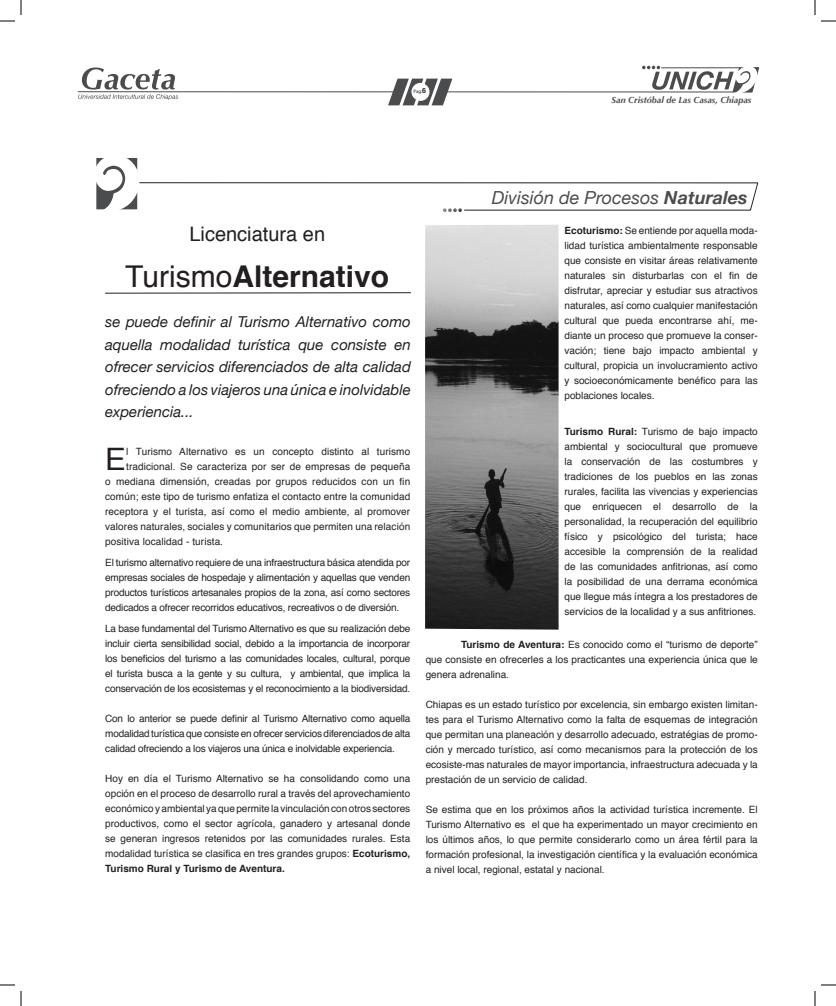
<style>
.page{position:relative;width:836px;height:1006px;background:#fff}
.page>*{position:absolute;margin:0;border:0;box-sizing:border-box;transform-origin:0 0}
.t1{font:30.9px "Helvetica";color:#231f20}
.t2{font:700 30px "Helvetica";color:#231f20}
.t3{font:20px "Helvetica";color:#231f20}
.t4{font:italic 18px "Helvetica Neue";color:#4b4c4d}
.t5{font:italic 15px/22.5px "Helvetica Neue";color:#231f20;text-align:justify}
.t6{font:10px/15px "Helvetica";color:#231f20;text-align:justify}
.t7{font:italic 700 9px "Optima";color:#4b4c4d}
.t8{font:condensed 5px "Helvetica";color:#231f20}
.s1{font-weight:700;font-stretch:normal;font-size:7px}
.s2{font-weight:700}
.s3{font-weight:400}
</style>
<div class="page">
<svg style="left:77px;top:66px;width:683px;height:39px"></svg>
<svg style="left:96px;top:158px;width:663px;height:54px"></svg>
<svg style="left:105px;top:292px;width:306px;height:2px"></svg>
<img style="left:425px;top:224px;width:133px;height:406px">
<svg style="left:0;top:0;width:22px;height:22px"></svg>
<svg style="left:0;top:984px;width:22px;height:22px"></svg>
<svg style="left:814px;top:0;width:22px;height:22px"></svg>
<svg style="left:814px;top:984px;width:22px;height:22px"></svg>
<p class="t8" style="left:413px;top:89px;width:14px">Pag.<span class="s1">6</span></p>
<p class="t7" style="left:611px;top:95px;width:141px">San Cristóbal de Las Casas, Chiapas</p>
<h3 class="t4" style="left:492px;top:187px;width:257px">División de Procesos <span class="s2">Naturales</span></h3>
<h3 class="t3" style="left:189px;top:221px;width:137px">Licenciatura en</h3>
<h2 class="t2" style="left:125px;top:255px;width:265px"><span class="s3">Turismo</span>Alternativo</h2>
<h3 class="t5" style="left:105px;top:311px;width:307px">se puede definir al Turismo Alternativo como aquella modalidad turística que consiste en ofrecer servicios diferenciados de alta calidad ofreciendo a los viajeros una única e inolvidable experiencia...</h3>
<h1 class="t1" style="left:105px;top:438px;width:22px">E</h1>
<p class="t6" style="left:126px;top:444px;width:286px">l Turismo Alternativo es un concepto distinto al turismo</p>
<p class="t6" style="left:126px;top:459px;width:286px">tradicional. Se caracteriza por ser de empresas de pequeña</p>
<p class="t6" style="left:105px;top:474px;width:306px">o mediana dimensión, creadas por grupos reducidos con un fin</p>
<p class="t6" style="left:105px;top:489px;width:306px">común; este tipo de turismo enfatiza el contacto entre la comunidad</p>
<p class="t6" style="left:105px;top:504px;width:306px">receptora y el turista, así como el medio ambiente, al promover</p>
<p class="t6" style="left:105px;top:519px;width:306px">valores naturales, sociales y comunitarios que permiten una relación</p>
<p class="t6" style="left:105px;top:534px;width:119px">positiva localidad - turista.</p>
<p class="t6" style="left:105px;top:555px;width:306px">El turismo alternativo requiere de una infraestructura básica atendida por empresas sociales de hospedaje y alimentación y aquellas que venden productos turísticos artesanales propios de la zona, así como sectores dedicados a ofrecer recorridos educativos, recreativos o de diversión.</p>
<p class="t6" style="left:105px;top:621px;width:306px">La base fundamental del Turismo Alternativo es que su realización debe incluir cierta sensibilidad social, debido a la importancia de incorporar los beneficios del turismo a las comunidades locales, cultural, porque el turista busca a la gente y su cultura, y ambiental, que implica la conservación de los ecosistemas y el reconocimiento a la biodiversidad.</p>
<p class="t6" style="left:105px;top:711px;width:306px">Con lo anterior se puede definir al Turismo Alternativo como aquella modalidad turística que consiste en ofrecer servicios diferenciados de alta calidad ofreciendo a los viajeros una única e inolvidable experiencia.</p>
<p class="t6" style="left:105px;top:771px;width:307px">Hoy en día el Turismo Alternativo se ha consolidando como una opción en el proceso de desarrollo rural a través del aprovechamiento económico y ambiental ya que permite la vinculación con otros sectores productivos, como el sector agrícola, ganadero y artesanal donde se generan ingresos retenidos por las comunidades rurales. Esta modalidad turística se clasifica en tres grandes grupos: <span class="s2">Ecoturismo, Turismo Rural y Turismo de Aventura.</span></p>
<p class="t6" style="left:564px;top:223px;width:195px"><span class="s2">Ecoturismo:</span> Se entiende por aquella moda&shy;lidad turística ambientalmente responsable que consiste en visitar áreas relativamente naturales sin disturbarlas con el fin de disfrutar, apreciar y estudiar sus atractivos naturales, así como cualquier manifestación cultural que pueda encontrarse ahí, me&shy;diante un proceso que promueve la conser&shy;vación; tiene bajo impacto ambiental y cultural, propicia un involucramiento activo y socioeconómicamente benéfico para las poblaciones locales.</p>
<p class="t6" style="left:564px;top:424px;width:195px"><span class="s2">Turismo Rural:</span> Turismo de bajo impacto ambiental y sociocultural que promueve la conservación de las costumbres y tradiciones de los pueblos en las zonas rurales, facilita las vivencias y experiencias que enriquecen el desarrollo de la personalidad, la recuperación del equilibrio físico y psicológico del turista; hace accesible la comprensión de la realidad de las comunidades anfitrionas, así como la posibilidad de una derrama económica que llegue más íntegra a los prestadores de servicios de la localidad y a sus anfitriones.</p>
<p class="t6" style="left:426px;top:637px;width:334px;text-indent:35px"><span class="s2">Turismo de Aventura:</span> Es conocido como el “turismo de deporte” que consiste en ofrecerles a los practicantes una experiencia única que le genera adrenalina.</p>
<p class="t6" style="left:426px;top:697px;width:333px">Chiapas es un estado turístico por excelencia, sin embargo existen limitan&shy;tes para el Turismo Alternativo como la falta de esquemas de integración que permitan una planeación y desarrollo adecuado, estratégias de promo&shy;ción y mercado turístico, así como mecanismos para la protección de los ecosiste-mas naturales de mayor importancia, infraestructura adecuada y la prestación de un servicio de calidad.</p>
<p class="t6" style="left:426px;top:802px;width:334px">Se estima que en los próximos años la actividad turística incremente. El Turismo Alternativo es el que ha experimentado un mayor crecimiento en los últimos años, lo que permite considerarlo como un área fértil para la formación profesional, la investigación científica y la evaluación económica a nivel local, regional, estatal y nacional.</p>
</div>
